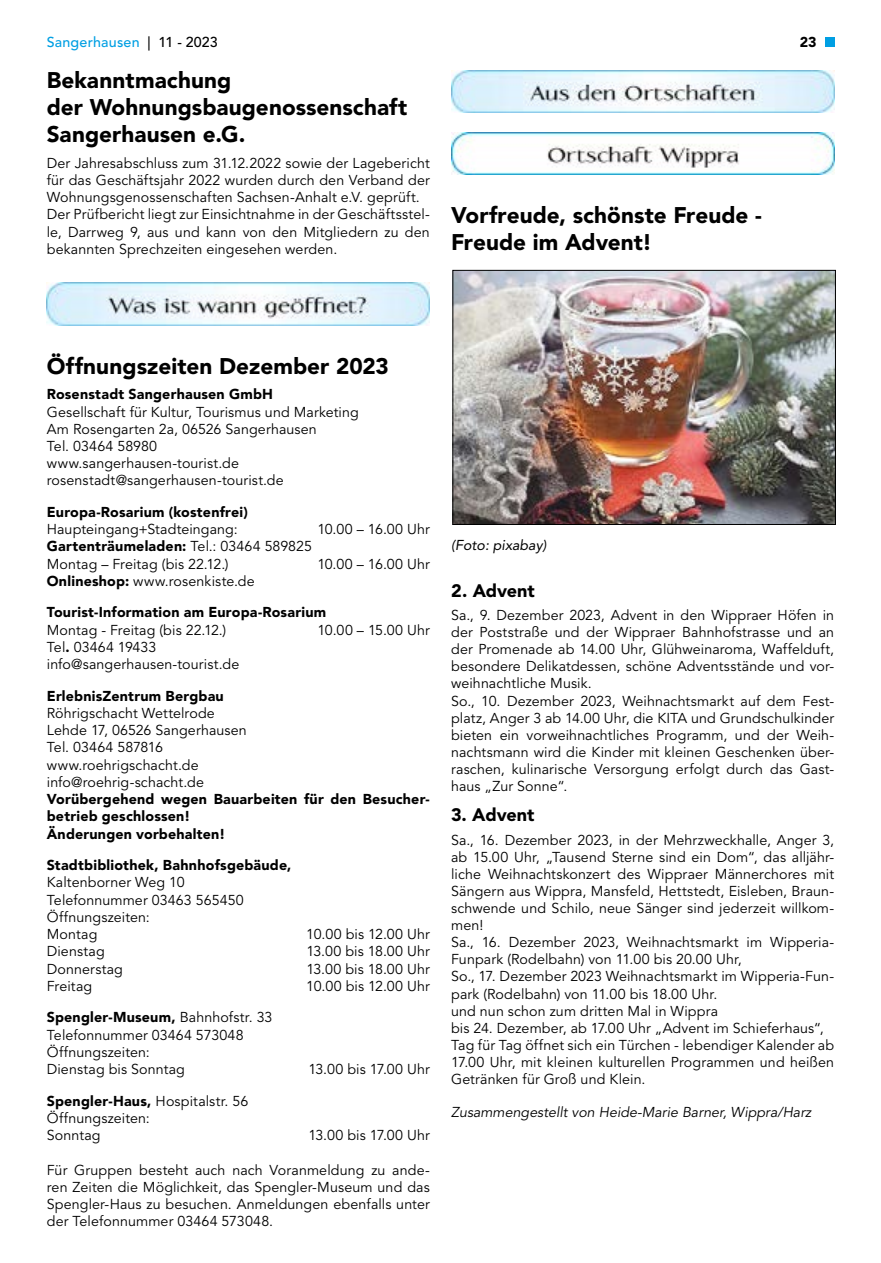
<style>
.page{position:relative;width:881px;height:1263px;background:#fff}
.page>*{position:absolute;margin:0;border:0;box-sizing:border-box;transform-origin:0 0}
.t1{font:900 22.5px/27.2px "Avenir LT";letter-spacing:.005em;color:#000}
.t2{font:900 18px "Avenir LT";color:#000}
.t3{font:14.25px/17.2px "Avenir LT";letter-spacing:.01em;color:#000}
.t4{font:900 14.25px/17.2px "Avenir LT";letter-spacing:.015em;color:#000}
.t5{font:italic 14.25px "Avenir LT";color:#000}
.t6{font:500 14.25px "Avenir LT";letter-spacing:.01em;color:#009fe3}
.t7{font:italic 14.25px "Avenir LT";color:#000}
.s1{color:#000}
.s2{font-weight:900}
</style>
<div class="page">
<div style="left:824px;top:37px;width:9px;height:9px;background:#009fe3"></div>
<img style="left:47px;top:283px;width:382px;height:42px">
<img style="left:451px;top:70px;width:382px;height:43px">
<img style="left:451px;top:132px;width:382px;height:43px">
<img style="left:454px;top:272px;width:379px;height:251px">
<div style="left:452px;top:270px;width:383px;height:255px;border:1px solid #000"></div>
<p class="t6" style="left:47px;top:34px;width:172px">Sangerhausen <span class="s1">| 11 - 2023</span></p>
<p class="t4" style="left:799px;top:34px;width:18px">23</p>
<h1 class="t1" style="left:47px;top:66px;width:362px">Bekanntmachung<br>der Wohnungsbaugenossenschaft<br>Sangerhausen e.G.</h1>
<p class="t3" style="left:47px;top:154px;width:384px">Der Jahresabschluss zum 31.12.2022 sowie der Lagebericht für das Geschäftsjahr 2022 wurden durch den Verband der Wohnungsgenossenschaften Sachsen-Anhalt e.V. geprüft.<br>Der Prüfbericht liegt zur Einsichtnahme in der Geschäftsstel&shy;le, Darrweg 9, aus und kann von den Mitgliedern zu den bekannten Sprechzeiten eingesehen werden.</p>
<h1 class="t1" style="left:451px;top:202px;width:312px">Vorfreude, schönste Freude -<br>Freude im Advent!</h1>
<h1 class="t1" style="left:47px;top:352px;width:343px">Öffnungszeiten Dezember 2023</h1>
<p class="t4" style="left:47px;top:386px;width:227px">Rosenstadt Sangerhausen GmbH</p>
<p class="t3" style="left:47px;top:403px;width:313px">Gesellschaft für Kultur, Tourismus und Marketing Am Rosengarten 2a, 06526 Sangerhausen<br>Tel. 03464 58980<br>www.sangerhausen-tourist.de rosenstadt@sangerhausen-tourist.de</p>
<p class="t4" style="left:47px;top:503px;width:202px">Europa-Rosarium (kostenfrei)</p>
<p class="t3" style="left:47px;top:521px;width:192px">Haupteingang+Stadteingang:</p>
<p class="t3" style="left:317px;top:521px;width:114px">10.00 – 16.00 Uhr</p>
<p class="t3" style="left:47px;top:538px;width:266px"><span class="s2">Gartenträumeladen:</span> Tel.: 03464 589825<br>Montag – Freitag (bis 22.12.)</p>
<p class="t3" style="left:317px;top:556px;width:114px">10.00 – 16.00 Uhr</p>
<p class="t3" style="left:47px;top:573px;width:209px"><span class="s2">Onlineshop:</span> www.rosenkiste.de</p>
<p class="t4" style="left:47px;top:604px;width:281px">Tourist-Information am Europa-Rosarium</p>
<p class="t3" style="left:47px;top:621px;width:181px">Montag - Freitag (bis 22.12.)</p>
<p class="t3" style="left:317px;top:621px;width:114px">10.00 – 15.00 Uhr</p>
<p class="t3" style="left:47px;top:639px;width:194px">Tel<span class="s2">.</span> 03464 19433 info@sangerhausen-tourist.de</p>
<p class="t4" style="left:47px;top:687px;width:178px">ErlebnisZentrum Bergbau</p>
<p class="t3" style="left:47px;top:705px;width:201px">Röhrigschacht Wettelrode<br>Lehde 17, 06526 Sangerhausen<br>Tel. 03464 587816 www.roehrigschacht.de info@roehrig-schacht.de</p>
<p class="t4" style="left:47px;top:790px;width:384px">Vorübergehend wegen Bauarbeiten für den Besucher&shy;betrieb geschlossen!<br>Änderungen vorbehalten!</p>
<p class="t4" style="left:47px;top:856px;width:246px">Stadtbibliothek, Bahnhofsgebäude,</p>
<p class="t3" style="left:47px;top:874px;width:198px">Kaltenborner Weg 10<br>Telefonnummer 03463 565450<br>Öffnungszeiten:<br>Montag</p>
<p class="t3" style="left:306px;top:926px;width:125px">10.00 bis 12.00 Uhr</p>
<p class="t3" style="left:47px;top:943px;width:59px">Dienstag</p>
<p class="t3" style="left:306px;top:943px;width:125px">13.00 bis 18.00 Uhr</p>
<p class="t3" style="left:47px;top:960px;width:78px">Donnerstag</p>
<p class="t3" style="left:306px;top:960px;width:125px">13.00 bis 18.00 Uhr</p>
<p class="t3" style="left:47px;top:978px;width:47px">Freitag</p>
<p class="t3" style="left:306px;top:978px;width:125px">10.00 bis 12.00 Uhr</p>
<p class="t3" style="left:47px;top:1009px;width:227px"><span class="s2">Spengler-Museum,</span> Bahnhofstr. 33<br>Telefonnummer 03464 573048<br>Öffnungszeiten:<br>Dienstag bis Sonntag</p>
<p class="t3" style="left:308px;top:1061px;width:123px">13.00 bis 17.00 Uhr</p>
<p class="t3" style="left:47px;top:1092px;width:203px"><span class="s2">Spengler-Haus,</span> Hospitalstr. 56<br>Öffnungszeiten:<br>Sonntag</p>
<p class="t3" style="left:308px;top:1127px;width:123px">13.00 bis 17.00 Uhr</p>
<p class="t3" style="left:47px;top:1161px;width:384px;text-align:justify">Für Gruppen besteht auch nach Voranmeldung zu ande&shy;ren Zeiten die Möglichkeit, das Spengler-Museum und das Spengler-Haus zu besuchen. Anmeldungen ebenfalls unter der Telefonnummer 03464 573048.</p>
<p class="t7" style="left:451px;top:537px;width:97px">(Foto: pixabay)</p>
<p class="t2" style="left:451px;top:579px;width:85px">2. Advent</p>
<p class="t3" style="left:451px;top:607px;width:384px">Sa., 9. Dezember 2023, Advent in den Wippraer Höfen in der Poststraße und der Wippraer Bahnhofstrasse und an der Promenade ab 14.00 Uhr, Glühweinaroma, Waffelduft, besondere Delikatdessen, schöne Adventsstände und vor&shy;weihnachtliche Musik.<br>So., 10. Dezember 2023, Weihnachtsmarkt auf dem Fest&shy;platz, Anger 3 ab 14.00 Uhr, die KITA und Grundschulkinder bieten ein vorweihnachtliches Programm, und der Weih&shy;nachtsmann wird die Kinder mit kleinen Geschenken über&shy;raschen, kulinarische Versorgung erfolgt durch das Gast&shy;haus „Zur Sonne“.</p>
<p class="t2" style="left:451px;top:804px;width:85px">3. Advent</p>
<p class="t3" style="left:451px;top:832px;width:384px">Sa., 16. Dezember 2023, in der Mehrzweckhalle, Anger 3, ab 15.00 Uhr, „Tausend Sterne sind ein Dom“, das alljähr&shy;liche Weihnachtskonzert des Wippraer Männerchores mit Sängern aus Wippra, Mansfeld, Hettstedt, Eisleben, Braun&shy;schwende und Schilo, neue Sänger sind jederzeit willkom&shy;men!<br>Sa., 16. Dezember 2023, Weihnachtsmarkt im Wipperia-Funpark (Rodelbahn) von 11.00 bis 20.00 Uhr,<br>So., 17. Dezember 2023 Weihnachtsmarkt im Wipperia-Fun&shy;park (Rodelbahn) von 11.00 bis 18.00 Uhr.<br>und nun schon zum dritten Mal in Wippra<br>bis 24. Dezember, ab 17.00 Uhr „Advent im Schieferhaus“, Tag für Tag öffnet sich ein Türchen - lebendiger Kalender ab 17.00 Uhr, mit kleinen kulturellen Programmen und heißen Getränken für Groß und Klein.</p>
<p class="t5" style="left:451px;top:1104px;width:361px">Zusammengestellt von Heide-Marie Barner, Wippra/Harz</p>
</div>
